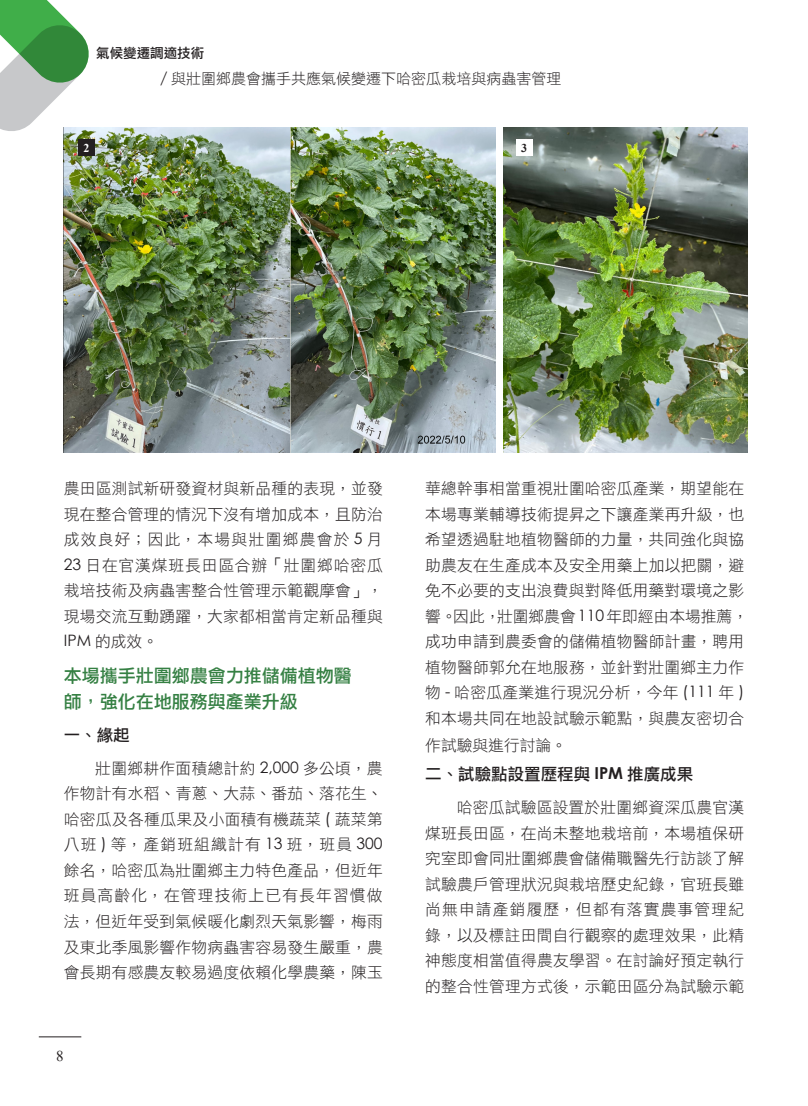
<style>
.page{position:relative;width:808px;height:1106px;background:#fff}
.page>*{position:absolute;margin:0;border:0;box-sizing:border-box;transform-origin:0 0}
._2小標{font:18px/25.5px "DF Li Hei Md HK BF";color:#358043}
.一{font:16.5px "DF Li Hei Md HK BF";color:#231f20}
.內文{font:15.75px/25.5px "DF Li Hei W3 WIN BF";letter-spacing:.015em;color:#231f20;text-align:justify}
.t1{font:15px "DF Li Hei W3 WIN BF";color:#231f20}
.t2{font:15px "Times New Roman";color:#231f20}
.t3{font:13.5px "DF Li Hei Md WIN BF";color:#231f20}
._2小標-2{font:700 12px "Times New Roman";color:#fff}
._2小標-3{font:700 12px "Times New Roman";color:#231f20}
.s1{font-family:"Century Gothic"}
.s2{font-family:"Century Gothic";font-weight:700}
</style>
<div class="page">
<svg style="left:0;top:0;width:89px;height:134px"></svg>
<img style="left:503px;top:127px;width:244px;height:325px">
<img style="left:64px;top:127px;width:431px;height:325px">
<div style="left:78px;top:139px;width:17px;height:17px;background:#231f20"></div>
<div style="left:516px;top:139px;width:16px;height:17px;background:#fff"></div>
<hr style="left:39px;top:1036px;width:42px;height:1px;background:#231f20">
<p class="t3" style="left:96px;top:46px;width:109px">氣候變遷調適技術</p>
<p class="t1" style="left:160px;top:71px;width:403px">/ 與壯圍鄉農會攜手共應氣候變遷下哈密瓜栽培與病蟲害管理</p>
<p class="_2小標-2" style="left:83px;top:139px;width:7px">2</p>
<p class="_2小標-3" style="left:521px;top:139px;width:7px">3</p>
<p class="內文" style="left:64px;top:476px;width:320px">農田區測試新研發資材與新品種的表現，並發現在整合管理的情況下沒有增加成本，且防治成效良好；因此，本場與壯圍鄉農會於 <span class="s1">5</span> 月<span class="s1">23</span> 日在官漢煤班長田區合辦「壯圍鄉哈密瓜栽培技術及病蟲害整合性管理示範觀摩會」，現場交流互動踴躍，大家都相當肯定新品種與<span class="s1">IPM</span> 的成效。</p>
<p class="_2小標" style="left:64px;top:663px;width:289px">本場攜手壯圍鄉農會力推儲備植物醫師，強化在地服務與產業升級</p>
<p class="一" style="left:64px;top:726px;width:67px">一、緣起</p>
<p class="內文" style="left:64px;top:755px;width:320px;text-indent:32px">壯圍鄉耕作面積總計約 <span class="s1">2,000</span> 多公頃，農作物計有水稻、青蔥、大蒜、番茄、落花生、哈密瓜及各種瓜果及小面積有機蔬菜 <span class="s1">(</span> 蔬菜第八班 <span class="s1">)</span> 等，產銷班組織計有 <span class="s1">13</span> 班，班員 <span class="s1">300</span>餘名，哈密瓜為壯圍鄉主力特色產品，但近年班員高齡化，在管理技術上已有長年習慣做法，但近年受到氣候暖化劇烈天氣影響，梅雨及東北季風影響作物病蟲害容易發生嚴重，農會長期有感農友較易過度依賴化學農藥，陳玉</p>
<p class="t2" style="left:56px;top:1045px;width:9px">8</p>
<p class="內文" style="left:425px;top:476px;width:324px;text-align:left">華總幹事相當重視壯圍哈密瓜產業，期望能在本場專業輔導技術提昇之下讓產業再升級，也希望透過駐地植物醫師的力量，共同強化與協助農友在生產成本及安全用藥上加以把關，避免不必要的支出浪費與對降低用藥對環境之影響。因此，壯圍鄉農會<span class="s1">110</span>年即經由本場推薦，成功申請到農委會的儲備植物醫師計畫，聘用植物醫師郭允在地服務，並針對壯圍鄉主力作物 <span class="s1">-</span> 哈密瓜產業進行現況分析，今年 <span class="s1">(111</span> 年 <span class="s1">)</span>和本場共同在地設試驗示範點，與農友密切合</p>
<p class="內文" style="left:425px;top:732px;width:143px">作試驗與進行討論。</p>
<p class="一" style="left:425px;top:765px;width:269px">二、試驗點設置歷程與 <span class="s2">IPM</span> 推廣成果</p>
<p class="內文" style="left:425px;top:794px;width:320px;text-indent:32px">哈密瓜試驗區設置於壯圍鄉資深瓜農官漢煤班長田區，在尚未整地栽培前，本場植保研究室即會同壯圍鄉農會儲備職醫先行訪談了解試驗農戶管理狀況與栽培歷史紀錄，官班長雖尚無申請產銷履歷，但都有落實農事管理紀錄，以及標註田間自行觀察的處理效果，此精神態度相當值得農友學習。在討論好預定執行的整合性管理方式後，示範田區分為試驗示範</p>
</div>
